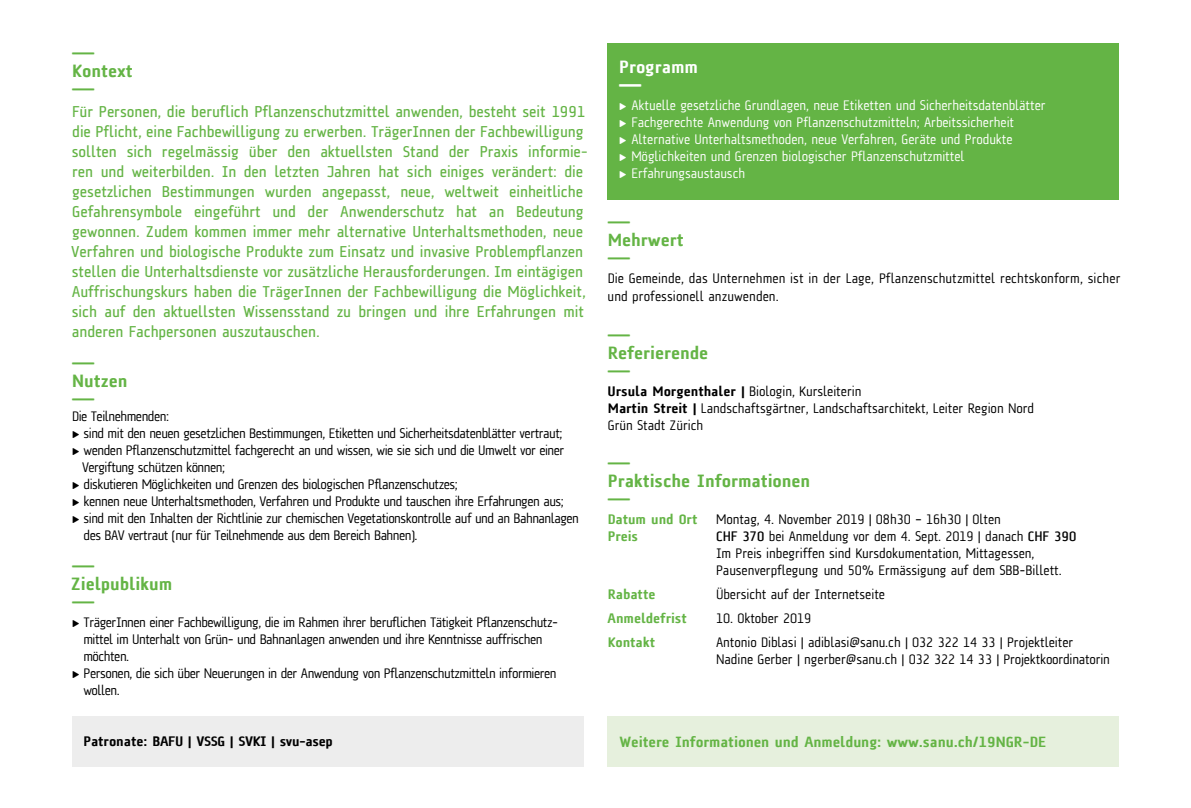
<style>
.page{position:relative;width:1191px;height:808px;background:#fff}
.page>*{position:absolute;margin:0;border:0;box-sizing:border-box;transform-origin:0 0}
.t1{font:300 24px "A Asanu";color:#64b445}
.t2{font:24px "A Asanu";color:#fff}
.t3{font:900 18px "A Asanu";letter-spacing:-.01em;color:#64b445}
.t4{font:900 18px "A Asanu";letter-spacing:-.01em;color:#fff}
.t5{font:500 16px/20px "A Asanu";letter-spacing:-.01em;color:#64b445}
.t6{font:900 15px "A Asanu";letter-spacing:-.01em;color:#64b445}
.t7{font:14px "A Asanu";letter-spacing:-.04em;color:#000}
.t8{font:14px/17px "A Asanu";letter-spacing:-.01em;color:#000}
.t9{font:14px/17px "A Asanu";letter-spacing:-.01em;color:#fff}
.t10{font:14px/18px "A Asanu";color:#000}
.t11{font:900 14px "A Asanu";letter-spacing:-.01em;color:#64b445}
.t12{font:900 14px "A Asanu";letter-spacing:-.03em;color:#000}
.s1{font-weight:900}
.s2{font-weight:700}
</style>
<div class="page">
<div style="left:607px;top:44px;width:512px;height:156px;background:#64b445"></div>
<div style="left:72px;top:717px;width:511px;height:50px;background:#ededed"></div>
<div style="left:607px;top:717px;width:512px;height:50px;background:#e6f0dd"></div>
<h1 class="t1" style="left:72px;top:40px;width:25px">—</h1>
<p class="t3" style="left:72px;top:61px;width:62px">Kontext</p>
<h1 class="t1" style="left:72px;top:76px;width:25px">—</h1>
<p class="t5" style="left:71px;top:102px;width:518px">Für Personen, die beruflich Pflanzenschutzmittel anwenden, besteht seit 1991 die Pflicht, eine Fachbewilligung zu erwerben. TrägerInnen der Fachbewilligung sollten sich regelmässig über den aktuellsten Stand der Praxis informie&shy;ren und weiterbilden. In den letzten Jahren hat sich einiges verändert: die gesetzlichen Bestimmungen wurden angepasst, neue, weltweit einheitliche Gefahrensymbole eingeführt und der Anwenderschutz hat an Bedeutung gewonnen. Zudem kommen immer mehr alternative Unterhaltsmethoden, neue Verfahren und biologische Produkte zum Einsatz und invasive Problempflanzen stellen die Unterhaltsdienste vor zusätzliche Herausforderungen. Im eintägigen Auffrischungskurs haben die TrägerInnen der Fachbewilligung die Möglichkeit, sich auf den aktuellsten Wissensstand zu bringen und ihre Erfahrungen mit anderen Fachpersonen auszutauschen.</p>
<h1 class="t1" style="left:72px;top:350px;width:25px">—</h1>
<p class="t3" style="left:72px;top:371px;width:57px">Nutzen</p>
<h1 class="t1" style="left:72px;top:386px;width:25px">—</h1>
<p class="t7" style="left:72px;top:409px;width:98px">Die Teilnehmenden:</p>
<p class="t7" style="left:73px;top:426px;width:491px">&gt; sind mit den neuen gesetzlichen Bestimmungen, Etiketten und Sicherheitsdatenblätter vertraut;</p>
<p class="t7" style="left:73px;top:443px;width:493px">&gt; wenden Pflanzenschutzmittel fachgerecht an und wissen, wie sie sich und die Umwelt vor einer</p>
<p class="t7" style="left:82px;top:460px;width:145px">Vergiftung schützen können;</p>
<p class="t7" style="left:73px;top:477px;width:386px">&gt; diskutieren Möglichkeiten und Grenzen des biologischen Pflanzenschutzes;</p>
<p class="t7" style="left:73px;top:494px;width:492px">&gt; kennen neue Unterhaltsmethoden, Verfahren und Produkte und tauschen ihre Erfahrungen aus;</p>
<p class="t7" style="left:73px;top:511px;width:508px">&gt; sind mit den Inhalten der Richtlinie zur chemischen Vegetationskontrolle auf und an Bahnanlagen</p>
<p class="t7" style="left:84px;top:528px;width:335px">des BAV vertraut (nur für Teilnehmende aus dem Bereich Bahnen).</p>
<h1 class="t1" style="left:72px;top:553px;width:25px">—</h1>
<p class="t3" style="left:71px;top:574px;width:103px">Zielpublikum</p>
<h1 class="t1" style="left:72px;top:589px;width:25px">—</h1>
<p class="t7" style="left:73px;top:615px;width:487px">&gt; TrägerInnen einer Fachbewilligung, die im Rahmen ihrer beruflichen Tätigkeit Pflanzenschutz-</p>
<p class="t7" style="left:83px;top:632px;width:461px">mittel im Unterhalt von Grün- und Bahnanlagen anwenden und ihre Kenntnisse auffrischen</p>
<p class="t7" style="left:83px;top:649px;width:47px">möchten.</p>
<p class="t7" style="left:73px;top:666px;width:485px">&gt; Personen, die sich über Neuerungen in der Anwendung von Pflanzenschutzmitteln informieren</p>
<p class="t7" style="left:83px;top:683px;width:38px">wollen.</p>
<p class="t4" style="left:619px;top:57px;width:81px">Programm</p>
<h1 class="t2" style="left:618px;top:71px;width:25px">—</h1>
<p class="t9" style="left:620px;top:96px;width:427px">&gt; Aktuelle gesetzliche Grundlagen, neue Etiketten und Sicherheitsdatenblätter &gt; Fachgerechte Anwendung von Pflanzenschutzmitteln; Arbeitssicherheit<br>&gt; Alternative Unterhaltsmethoden, neue Verfahren, Geräte und Produkte<br>&gt; Möglichkeiten und Grenzen biologischer Pflanzenschutzmittel<br>&gt; Erfahrungsaustausch</p>
<h1 class="t1" style="left:607px;top:209px;width:25px">—</h1>
<p class="t3" style="left:608px;top:230px;width:77px">Mehrwert</p>
<h1 class="t1" style="left:607px;top:245px;width:25px">—</h1>
<p class="t10" style="left:607px;top:269px;width:514px">Die Gemeinde, das Unternehmen ist in der Lage, Pflanzenschutzmittel rechtskonform, sicher und professionell anzuwenden.</p>
<h1 class="t1" style="left:607px;top:322px;width:25px">—</h1>
<p class="t3" style="left:608px;top:343px;width:102px">Referierende</p>
<h1 class="t1" style="left:607px;top:358px;width:25px">—</h1>
<p class="t8" style="left:607px;top:382px;width:428px"><span class="s1">Ursula Morgenthaler |</span> Biologin, Kursleiterin<br><span class="s1">Martin Streit |</span> Landschaftsgärtner, Landschaftsarchitekt, Leiter Region Nord<br>Grün Stadt Zürich</p>
<h1 class="t1" style="left:607px;top:450px;width:25px">—</h1>
<p class="t3" style="left:608px;top:471px;width:204px">Praktische Informationen</p>
<h1 class="t1" style="left:607px;top:486px;width:25px">—</h1>
<p class="t11" style="left:608px;top:511px;width:91px">Datum und Ort</p>
<p class="t8" style="left:716px;top:510px;width:286px">Montag, 4. November 2019 | 08h30 – 16h30 | Olten</p>
<p class="t11" style="left:608px;top:528px;width:32px">Preis</p>
<p class="t8" style="left:716px;top:527px;width:362px"><span class="s2">CHF 370</span> bei Anmeldung vor dem 4. Sept. 2019 | danach <span class="s2">CHF 390<br></span>Im Preis inbegriffen sind Kursdokumentation, Mittagessen,<br>Pausenverpflegung und 50% Ermässigung auf dem SBB-Billett.</p>
<p class="t11" style="left:608px;top:586px;width:49px">Rabatte</p>
<p class="t8" style="left:716px;top:585px;width:170px">Übersicht auf der Internetseite</p>
<p class="t11" style="left:607px;top:610px;width:81px">Anmeldefrist</p>
<p class="t8" style="left:716px;top:609px;width:97px">10. Oktober 2019</p>
<p class="t11" style="left:608px;top:634px;width:49px">Kontakt</p>
<p class="t8" style="left:716px;top:633px;width:395px">Antonio Diblasi | adiblasi@sanu.ch | 032 322 14 33 | Projektleiter<br>Nadine Gerber | ngerber@sanu.ch | 032 322 14 33 | Projektkoordinatorin</p>
<p class="t12" style="left:83px;top:733px;width:251px">Patronate: BAFU | VSSG | SVKI | svu-asep</p>
<p class="t6" style="left:619px;top:733px;width:428px">Weitere Informationen und Anmeldung: www.sanu.ch/19NGR-DE</p>
</div>
